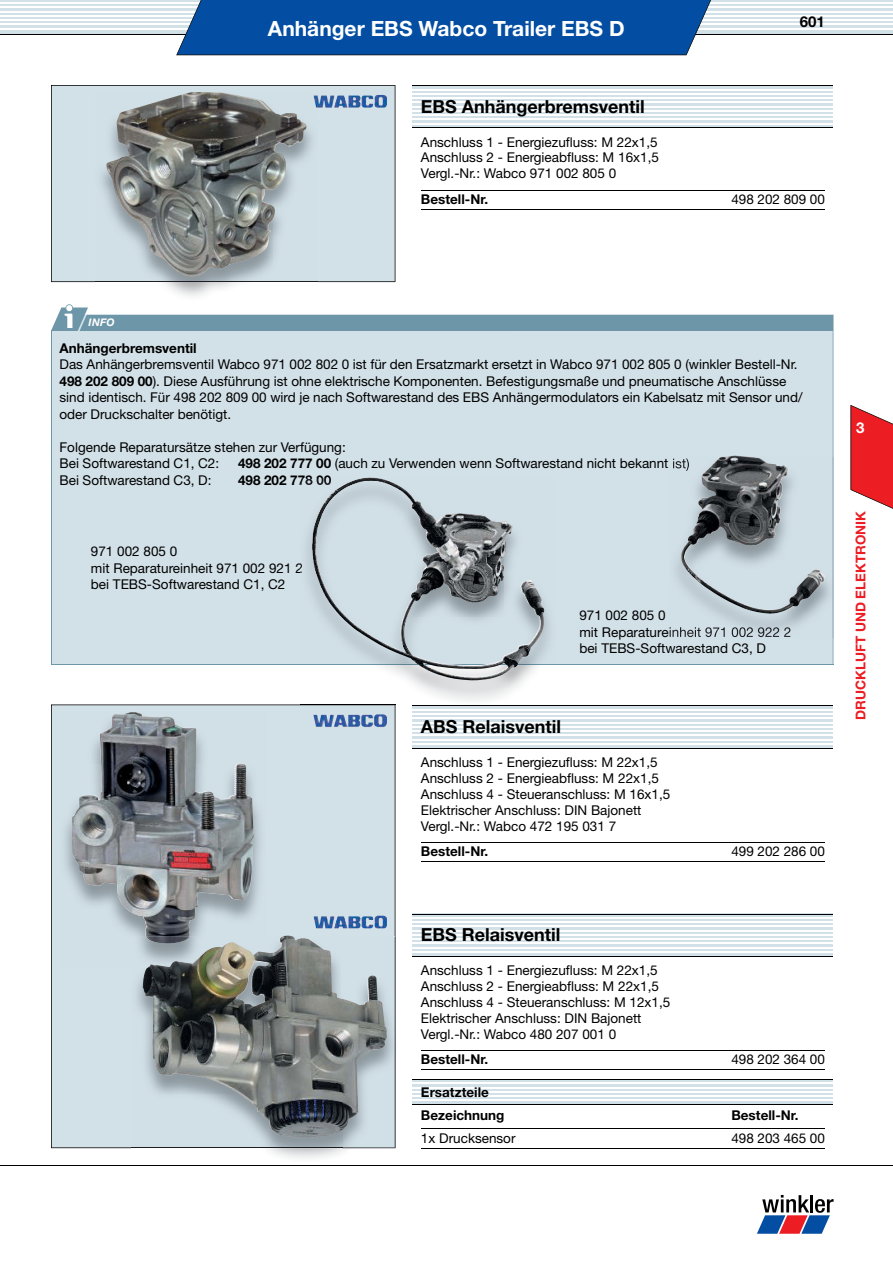
<style>
.page{position:relative;width:893px;height:1263px;background:#fff}
.page>*{position:absolute;margin:0;border:0;box-sizing:border-box;transform-origin:0 0}
.t1{font:700 21px "Helvetica Neue";color:#fff}
.t2{font:700 18px "Helvetica Neue";color:#000}
.t3{font:700 15px "Helvetica Neue";color:#000}
.t4{font:700 15px "Helvetica Neue";color:#fff}
.t5{font:13.5px/15.9px "Helvetica Neue";color:#000}
.t6{font:700 13.5px/23.4px "Helvetica Neue";color:#000}
.t7{font:700 13.5px "Helvetica Neue";color:#ed1d24}
.t8{font:italic 700 10.5px "Helvetica Neue";color:#fff}
.s1{font-weight:700}
</style>
<div class="page">
<svg style="left:1px;top:0;width:892px;height:34px;fill:#d2e0e7"></svg>
<hr style="left:0;top:2px;width:893px;height:2px;background:#fff">
<hr style="left:0;top:7px;width:893px;height:1px;background:#fff">
<hr style="left:0;top:11px;width:893px;height:1px;background:#fff">
<hr style="left:0;top:15px;width:893px;height:1px;background:#fff">
<hr style="left:0;top:19px;width:893px;height:2px;background:#fff">
<hr style="left:0;top:24px;width:893px;height:1px;background:#fff">
<hr style="left:0;top:28px;width:893px;height:1px;background:#fff">
<hr style="left:0;top:34px;width:893px;height:1px;background:#000">
<div style="left:176px;top:0;width:535px;height:55px;background:#034ea2"></div>
<svg style="left:757px;top:1195px;width:76px;height:39px"></svg>
<hr style="left:0;top:1165px;width:893px;height:1px;background:#000">
<svg style="left:850px;top:405px;width:43px;height:104px"></svg>
<div style="left:51px;top:85px;width:344px;height:197px;background:#d2e0e7"></div>
<div style="left:51px;top:704px;width:344px;height:444px;background:#d2e0e7"></div>
<svg style="left:412px;top:86px;width:421px;height:42px;fill:#d2e0e7"></svg>
<hr style="left:412px;top:89px;width:421px;height:1px;background:#fff">
<hr style="left:412px;top:93px;width:421px;height:1px;background:#fff">
<hr style="left:412px;top:97px;width:421px;height:2px;background:#fff">
<hr style="left:412px;top:102px;width:421px;height:1px;background:#fff">
<hr style="left:412px;top:106px;width:421px;height:1px;background:#fff">
<hr style="left:412px;top:110px;width:421px;height:1px;background:#fff">
<hr style="left:412px;top:114px;width:421px;height:2px;background:#fff">
<hr style="left:412px;top:119px;width:421px;height:1px;background:#fff">
<hr style="left:412px;top:123px;width:421px;height:1px;background:#fff">
<hr style="left:412px;top:85px;width:421px;height:1px;background:#000">
<hr style="left:412px;top:128px;width:421px;height:1px;background:#000">
<hr style="left:421px;top:190px;width:310px;height:1px;background:#000">
<hr style="left:421px;top:209px;width:310px;height:1px;background:#000">
<hr style="left:731px;top:190px;width:94px;height:1px;background:#000">
<hr style="left:731px;top:209px;width:94px;height:1px;background:#000">
<img style="left:95px;top:93px;width:223px;height:203px">
<hr style="left:95px;top:282px;width:223px;height:1px;background:#000">
<hr style="left:95px;top:281px;width:223px;height:1px;background:#1d1d21">
<img style="left:106px;top:92px;width:201px;height:185px">
<div style="left:51px;top:331px;width:782px;height:334px;background:#d2e0e7"></div>
<svg style="left:51px;top:304px;width:782px;height:27px"></svg>
<hr style="left:51px;top:331px;width:1px;height:334px;background:#6e96a9">
<hr style="left:833px;top:331px;width:1px;height:334px;background:#6e96a9">
<hr style="left:51px;top:664px;width:782px;height:1px;background:#6e96a9">
<img style="left:307px;top:529px;width:242px;height:176px">
<hr style="left:300px;top:704px;width:95px;height:1px;background:#000">
<svg style="left:300px;top:479px;width:12px;height:6px"></svg>
<svg style="left:300px;top:563px;width:2px;height:10px"></svg>
<img style="left:312px;top:478px;width:232px;height:202px">
<img style="left:833px;top:457px;width:1px;height:181px">
<svg style="left:673px;top:458px;width:8px;height:11px"></svg>
<img style="left:678px;top:627px;width:113px;height:11px">
<svg style="left:670px;top:627px;width:8px;height:10px"></svg>
<img style="left:681px;top:456px;width:144px;height:158px">
<img style="left:313px;top:95px;width:74px;height:13px">
<img style="left:313px;top:714px;width:74px;height:13px">
<img style="left:313px;top:916px;width:74px;height:12px">
<svg style="left:412px;top:706px;width:421px;height:42px;fill:#d2e0e7"></svg>
<hr style="left:412px;top:709px;width:421px;height:1px;background:#fff">
<hr style="left:412px;top:713px;width:421px;height:2px;background:#fff">
<hr style="left:412px;top:718px;width:421px;height:1px;background:#fff">
<hr style="left:412px;top:722px;width:421px;height:1px;background:#fff">
<hr style="left:412px;top:726px;width:421px;height:1px;background:#fff">
<hr style="left:412px;top:730px;width:421px;height:2px;background:#fff">
<hr style="left:412px;top:735px;width:421px;height:1px;background:#fff">
<hr style="left:412px;top:739px;width:421px;height:1px;background:#fff">
<hr style="left:412px;top:743px;width:421px;height:1px;background:#fff">
<hr style="left:412px;top:705px;width:421px;height:1px;background:#000">
<hr style="left:412px;top:748px;width:421px;height:1px;background:#000">
<hr style="left:421px;top:842px;width:310px;height:1px;background:#000">
<hr style="left:421px;top:861px;width:310px;height:1px;background:#000">
<hr style="left:731px;top:842px;width:94px;height:1px;background:#000">
<hr style="left:731px;top:861px;width:94px;height:1px;background:#000">
<svg style="left:412px;top:915px;width:421px;height:41px;fill:#d2e0e7"></svg>
<hr style="left:412px;top:917px;width:421px;height:1px;background:#fff">
<hr style="left:412px;top:921px;width:421px;height:2px;background:#fff">
<hr style="left:412px;top:926px;width:421px;height:1px;background:#fff">
<hr style="left:412px;top:930px;width:421px;height:1px;background:#fff">
<hr style="left:412px;top:934px;width:421px;height:1px;background:#fff">
<hr style="left:412px;top:938px;width:421px;height:2px;background:#fff">
<hr style="left:412px;top:943px;width:421px;height:1px;background:#fff">
<hr style="left:412px;top:947px;width:421px;height:1px;background:#fff">
<hr style="left:412px;top:951px;width:421px;height:1px;background:#fff">
<hr style="left:412px;top:914px;width:421px;height:1px;background:#000">
<hr style="left:412px;top:956px;width:421px;height:1px;background:#000">
<hr style="left:421px;top:1050px;width:310px;height:1px;background:#000">
<hr style="left:421px;top:1069px;width:310px;height:1px;background:#000">
<hr style="left:731px;top:1050px;width:94px;height:1px;background:#000">
<hr style="left:731px;top:1069px;width:94px;height:1px;background:#000">
<hr style="left:421px;top:1128px;width:310px;height:1px;background:#000">
<hr style="left:421px;top:1148px;width:310px;height:1px;background:#000">
<hr style="left:731px;top:1128px;width:94px;height:1px;background:#000">
<hr style="left:731px;top:1148px;width:94px;height:1px;background:#000">
<svg style="left:412px;top:1080px;width:421px;height:24px;fill:#d2e0e7"></svg>
<hr style="left:412px;top:1083px;width:421px;height:1px;background:#fff">
<hr style="left:412px;top:1087px;width:421px;height:1px;background:#fff">
<hr style="left:412px;top:1091px;width:421px;height:1px;background:#fff">
<hr style="left:412px;top:1095px;width:421px;height:2px;background:#fff">
<hr style="left:412px;top:1100px;width:421px;height:1px;background:#fff">
<hr style="left:412px;top:1079px;width:421px;height:1px;background:#000">
<hr style="left:412px;top:1104px;width:421px;height:1px;background:#000">
<div style="left:60px;top:713px;width:205px;height:51px;background:#d1dfe7"></div>
<img style="left:60px;top:764px;width:51px;height:204px">
<img style="left:247px;top:764px;width:18px;height:51px">
<img style="left:247px;top:815px;width:18px;height:120px">
<img style="left:111px;top:937px;width:20px;height:31px">
<img style="left:72px;top:711px;width:175px;height:226px">
<img style="left:345px;top:937px;width:51px;height:213px">
<img style="left:131px;top:968px;width:211px;height:179px">
<hr style="left:131px;top:1148px;width:212px;height:1px;background:#000">
<svg style="left:342px;top:937px;width:53px;height:211px;background:#c6d3db"></svg>
<hr style="left:131px;top:1147px;width:211px;height:1px;background:#1d1d21">
<img style="left:131px;top:937px;width:12px;height:31px">
<img style="left:143px;top:935px;width:244px;height:203px">
<svg style="left:0;top:0;width:1px;height:34px"></svg>
<h1 class="t1" style="left:268px;top:16px;width:358px">Anhänger EBS Wabco Trailer EBS D</h1>
<p class="t3" style="left:800px;top:12px;width:27px">601</p>
<h2 class="t2" style="left:421px;top:95px;width:225px">EBS Anhängerbremsventil</h2>
<p class="t5" style="left:421px;top:134px;width:239px;text-align:justify">Anschluss 1 - Energiezufluss: M 22x1,5<br>Anschluss 2 - Energieabfluss: M 16x1,5<br>Vergl.-Nr.: Wabco 971 002 805 0</p>
<p class="t6" style="left:421px;top:187px;width:69px">Bestell-Nr.</p>
<p class="t5" style="left:731px;top:191px;width:95px">498 202 809 00</p>
<p class="t8" style="left:89px;top:316px;width:28px">INFO</p>
<p class="t6" style="left:60px;top:336px;width:139px">Anhängerbremsventil</p>
<p class="t5" style="left:60px;top:356px;width:745px;line-height:16.5px">Das Anhängerbremsventil Wabco 971 002 802 0 ist für den Ersatzmarkt ersetzt in Wabco 971 002 805 0 (winkler Bestell-Nr.<br><span class="s1">498 202 809 00</span>). Diese Ausführung ist ohne elektrische Komponenten. Befestigungsmaße und pneumatische Anschlüsse sind identisch. Für 498 202 809 00 wird je nach Softwarestand des EBS Anhängermodulators ein Kabelsatz mit Sensor und/ oder Druckschalter benötigt.</p>
<p class="t5" style="left:60px;top:438px;width:288px;line-height:16.5px">Folgende Reparatursätze stehen zur Verfügung:<br>Bei Softwarestand C1, C2:</p>
<p class="t5" style="left:238px;top:455px;width:453px"><span class="s1">498 202 777 00</span> (auch zu Verwenden wenn Softwarestand nicht bekannt ist)</p>
<p class="t5" style="left:60px;top:472px;width:153px">Bei Softwarestand C3, D:</p>
<p class="t6" style="left:238px;top:468px;width:95px">498 202 778 00</p>
<p class="t5" style="left:91px;top:543px;width:213px;line-height:16.5px">971 002 805 0<br>mit Reparatureinheit 971 002 921 2 bei TEBS-Softwarestand C1, C2</p>
<p class="t5" style="left:579px;top:607px;width:88px">971 002 805 0</p>
<p class="t5" style="left:579px;top:640px;width:188px">bei TEBS-Softwarestand C3, D</p>
<h2 class="t2" style="left:421px;top:716px;width:142px">ABS Relaisventil</h2>
<p class="t5" style="left:421px;top:754px;width:251px">Anschluss 1 - Energiezufluss: M 22x1,5<br>Anschluss 2 - Energieabfluss: M 22x1,5<br>Anschluss 4 - Steueranschluss: M 16x1,5<br>Elektrischer Anschluss: DIN Bajonett Vergl.-Nr.: Wabco 472 195 031 7</p>
<p class="t6" style="left:421px;top:839px;width:69px">Bestell-Nr.</p>
<p class="t5" style="left:731px;top:843px;width:95px">499 202 286 00</p>
<h2 class="t2" style="left:421px;top:924px;width:141px">EBS Relaisventil</h2>
<p class="t5" style="left:421px;top:962px;width:251px">Anschluss 1 - Energiezufluss: M 22x1,5<br>Anschluss 2 - Energieabfluss: M 22x1,5<br>Anschluss 4 - Steueranschluss: M 12x1,5<br>Elektrischer Anschluss: DIN Bajonett Vergl.-Nr.: Wabco 480 207 001 0</p>
<p class="t6" style="left:421px;top:1047px;width:69px">Bestell-Nr.</p>
<p class="t5" style="left:731px;top:1051px;width:95px">498 202 364 00</p>
<p class="t6" style="left:421px;top:1080px;width:85px">Ersatzteile<br>Bezeichnung</p>
<p class="t6" style="left:731px;top:1103px;width:69px">Bestell-Nr.</p>
<p class="t5" style="left:421px;top:1130px;width:96px">1x Drucksensor</p>
<p class="t5" style="left:731px;top:1130px;width:95px">498 203 465 00</p>
<p class="t4" style="left:856px;top:418px;width:10px">3</p>
<p class="t7" style="left:852px;top:719px;width:210px;rotate:-90deg">DRUCKLUFT UND ELEKTRONIK</p>
</div>
